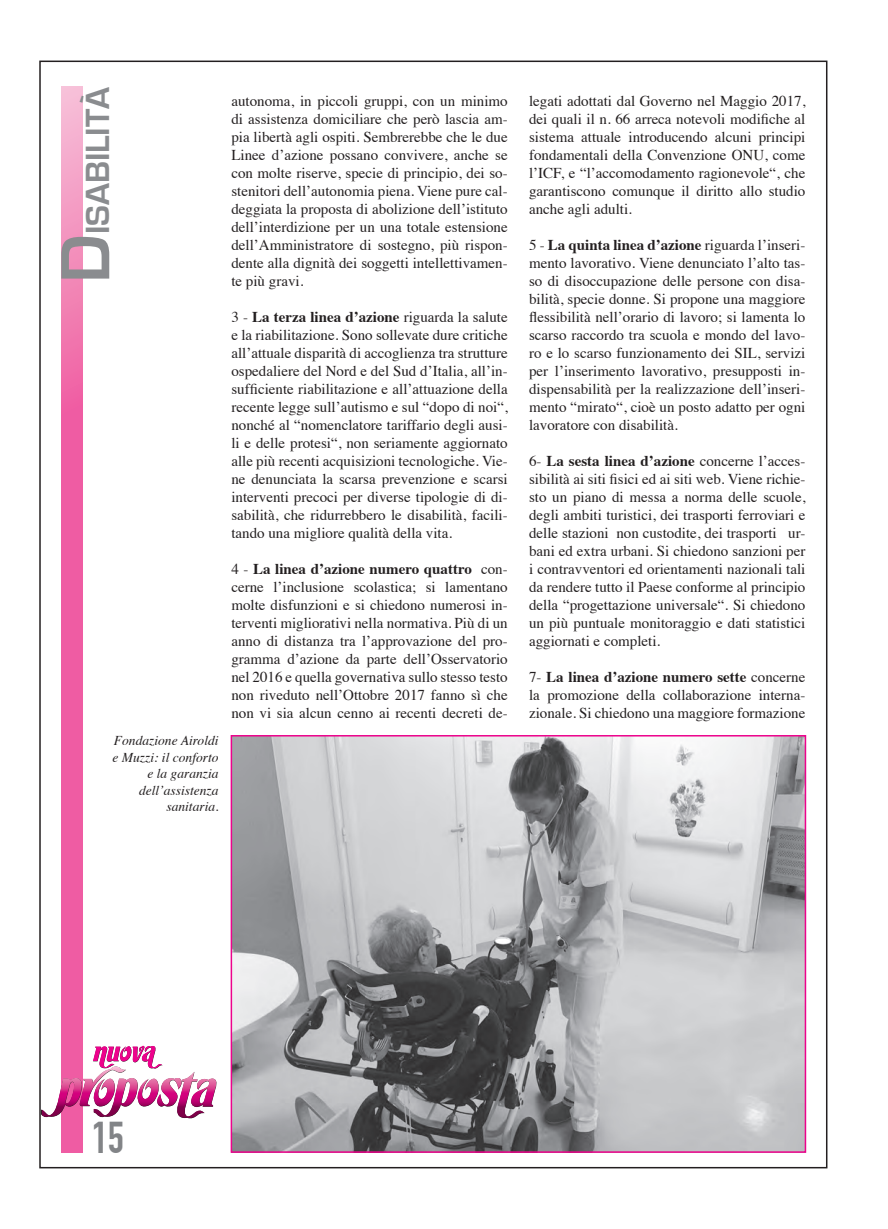
<style>
.page{position:relative;width:888px;height:1229px;background:#fff}
.page>*{position:absolute;margin:0;border:0;box-sizing:border-box;transform-origin:0 0}
.t1{font:700 43.5px "DIN Condensed";color:#828487}
.t2{font:700 34.5px "Eurostile";color:#8a8c8f}
.t3{font:15px/18px "Times";color:#231f20;text-align:justify}
.t4{font:italic 13.5px/16.5px "Times";color:#231f20;text-align:right}
.s1{font-size:72px}
.s2{font-weight:700}
</style>
<div class="page">
<svg style="left:61px;top:87px;width:22px;height:1064px;background:#f06dab"></svg>
<svg style="left:42px;top:1043px;width:175px;height:77px"></svg>
<img style="left:234px;top:737px;width:569px;height:412px">
<div style="left:231px;top:734px;width:575px;height:418px;border:2px solid #ed028c"></div>
<h2 class="t2" style="left:79px;top:283px;width:197px;rotate:-90deg"><span class="s1">D</span> isabilità</h2>
<p class="t3" style="left:231px;top:90px;width:278px">autonoma, in piccoli gruppi, con un minimo di assistenza domiciliare che però lascia am&shy;pia libertà agli ospiti. Sembrerebbe che le due Linee d’azione possano convivere, anche se con molte riserve, specie di principio, dei so&shy;stenitori dell’autonomia piena. Viene pure cal&shy;deggiata la proposta di abolizione dell’istituto dell’interdizione per un una totale estensione dell’Amministratore di sostegno, più rispon&shy;dente alla dignità dei soggetti intellettivamen&shy;te più gravi.</p>
<p class="t3" style="left:231px;top:306px;width:278px">3 - <span class="s2">La terza linea d’azione</span> riguarda la salute e la riabilitazione. Sono sollevate dure critiche all’attuale disparità di accoglienza tra strutture ospedaliere del Nord e del Sud d’Italia, all’in&shy;sufficiente riabilitazione e all’attuazione della recente legge sull’autismo e sul “dopo di noi“, nonché al “nomenclatore tariffario degli ausi&shy;li e delle protesi“, non seriamente aggiornato alle più recenti acquisizioni tecnologiche. Vie&shy;ne denunciata la scarsa prevenzione e scarsi interventi precoci per diverse tipologie di di&shy;sabilità, che ridurrebbero le disabilità, facili&shy;tando una migliore qualità della vita.</p>
<p class="t3" style="left:231px;top:558px;width:278px">4 - <span class="s2">La linea d’azione numero quattro</span> con&shy;cerne l’inclusione scolastica; si lamentano molte disfunzioni e si chiedono numerosi in&shy;terventi migliorativi nella normativa. Più di un anno di distanza tra l’approvazione del pro&shy;gramma d’azione da parte dell’Osservatorio nel 2016 e quella governativa sullo stesso testo non riveduto nell’Ottobre 2017 fanno sì che non vi sia alcun cenno ai recenti decreti de-</p>
<p class="t4" style="left:112px;top:731px;width:108px">Fondazione Airoldi e Muzzi: il conforto e la garanzia dell’assistenza sanitaria.</p>
<p class="t3" style="left:529px;top:90px;width:278px">legati adottati dal Governo nel Maggio 2017, dei quali il n. 66 arreca notevoli modifiche al sistema attuale introducendo alcuni principi fondamentali della Convenzione ONU, come l’ICF, e “l’accomodamento ragionevole“, che garantiscono comunque il diritto allo studio anche agli adulti.</p>
<p class="t3" style="left:529px;top:234px;width:278px">5 - <span class="s2">La quinta linea d’azione</span> riguarda l’inseri&shy;mento lavorativo. Viene denunciato l’alto tas&shy;so di disoccupazione delle persone con disa&shy;bilità, specie donne. Si propone una maggiore flessibilità nell’orario di lavoro; si lamenta lo scarso raccordo tra scuola e mondo del lavo&shy;ro e lo scarso funzionamento dei SIL, servizi per l’inserimento lavorativo, presupposti in&shy;dispensabilità per la realizzazione dell’inseri&shy;mento “mirato“, cioè un posto adatto per ogni lavoratore con disabilità.</p>
<p class="t3" style="left:529px;top:450px;width:278px">6- <span class="s2">La sesta linea d’azione</span> concerne l’acces&shy;sibilità ai siti fisici ed ai siti web. Viene richie&shy;sto un piano di messa a norma delle scuole, degli ambiti turistici, dei trasporti ferroviari e delle stazioni non custodite, dei trasporti ur&shy;bani ed extra urbani. Si chiedono sanzioni per i contravventori ed orientamenti nazionali tali da rendere tutto il Paese conforme al principio della “progettazione universale“. Si chiedono un più puntuale monitoraggio e dati statistici aggiornati e completi.</p>
<p class="t3" style="left:529px;top:666px;width:278px">7- <span class="s2">La linea d’azione numero sette</span> concerne la promozione della collaborazione interna&shy;zionale. Si chiedono una maggiore formazione</p>
<h1 class="t1" style="left:92px;top:1111px;width:34px">15</h1>
</div>
